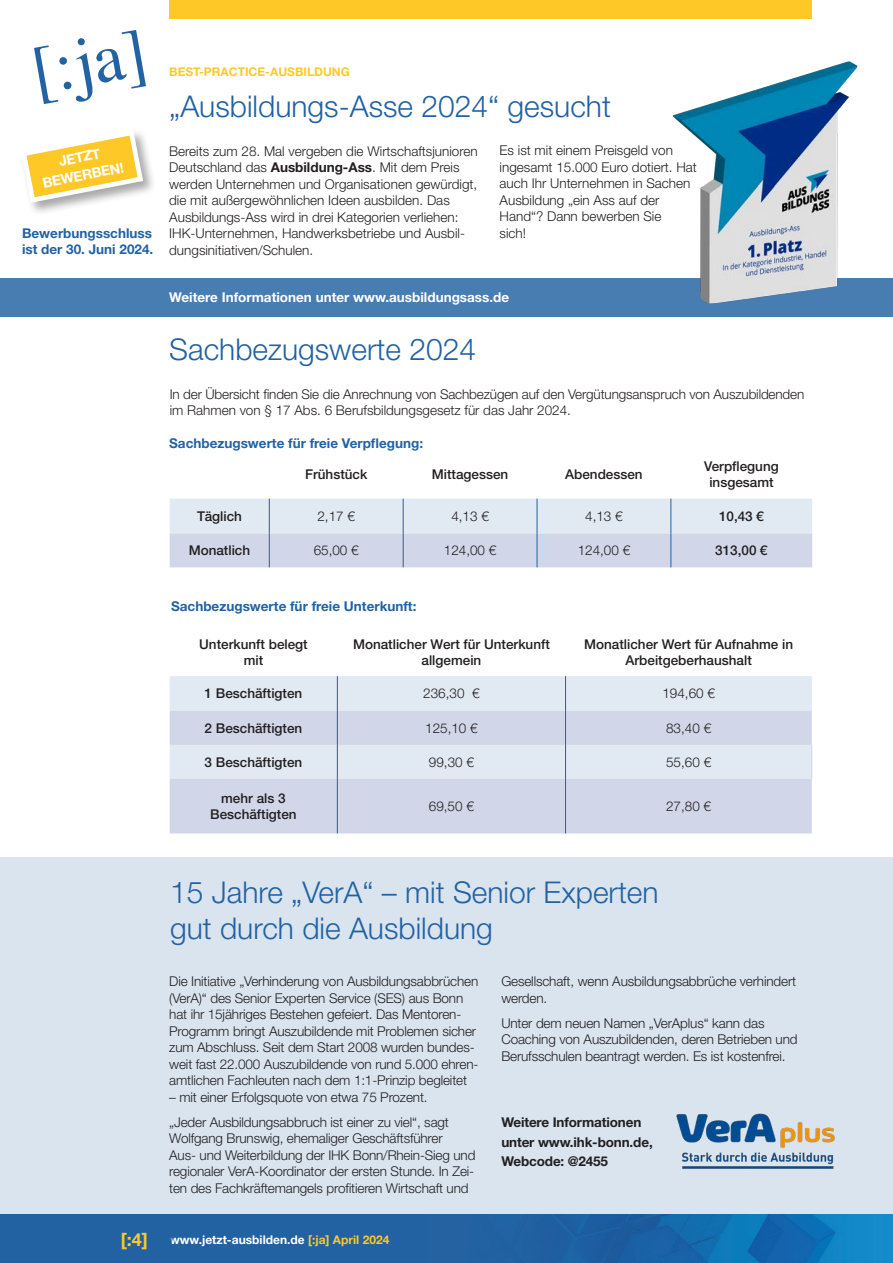
<style>
.page{position:relative;width:893px;height:1263px;background:#fff}
.page>*{position:absolute;margin:0;border:0;box-sizing:border-box;transform-origin:0 0}
.t1{font:300 30px/36px "Helvetica Neue LT Std";color:#2262a3}
.t2{font:700 18px "Helvetica Neue LT Std";color:#fec927}
.t3{font:700 13.95px/18px "Helvetica Neue LT Std";color:#fff;text-align:center}
.t4{font:300 13.5px/16.5px "Helvetica Neue LT Std";letter-spacing:-.01em;color:#231f20}
.t5{font:500 13.5px/16.2px "Helvetica Neue LT Std";color:#231f20;text-align:center}
.t6{font:700 13.5px/16.2px "Helvetica Neue LT Std";color:#2262a3}
.t7{font:700 13.5px/19.5px "Helvetica Neue LT Std";letter-spacing:-.01em;color:#231f20}
.t8{font:700 13.5px "Helvetica Neue LT Std";color:#fff}
.t9{font:700 12px "Helvetica Neue LT Std";color:#fff}
.t10{font:700 12px "Helvetica Neue LT Std";color:#fec927}
.s1{font-weight:700}
.s2{color:#fec927}
</style>
<div class="page">
<div style="left:0;top:857px;width:893px;height:406px;background:#d9e4ef"></div>
<div style="left:0;top:1214px;width:893px;height:49px;background:#2262a2"></div>
<img style="left:567px;top:1214px;width:326px;height:49px">
<div style="left:169px;top:0;width:643px;height:19px;background:#fec927"></div>
<svg style="left:34px;top:30px;width:112px;height:74px"></svg>
<div style="left:19px;top:128px;width:138px;height:88px;background:#231f20;opacity:.39"></div>
<svg style="left:19px;top:128px;width:127px;height:78px"></svg>
<img style="left:676px;top:1113px;width:159px;height:56px">
<svg style="left:170px;top:499px;width:642px;height:68px;background:#d8dfed"></svg>
<hr style="left:269px;top:499px;width:1px;height:34px;background:#2262a3">
<hr style="left:403px;top:499px;width:1px;height:34px;background:#2262a3">
<hr style="left:537px;top:499px;width:1px;height:34px;background:#2262a3">
<hr style="left:670px;top:499px;width:1px;height:34px;background:#2262a3">
<hr style="left:269px;top:533px;width:1px;height:34px;background:#2262a3">
<hr style="left:403px;top:533px;width:1px;height:34px;background:#2262a3">
<hr style="left:537px;top:533px;width:1px;height:34px;background:#2262a3">
<hr style="left:670px;top:533px;width:1px;height:34px;background:#2262a3">
<div style="left:170px;top:676px;width:642px;height:35px;background:#e1e9f2"></div>
<svg style="left:170px;top:711px;width:642px;height:122px;background:#d5dbeb"></svg>
<hr style="left:337px;top:676px;width:1px;height:35px;background:#2262a3">
<hr style="left:565px;top:676px;width:1px;height:35px;background:#2262a3">
<hr style="left:337px;top:711px;width:1px;height:34px;background:#2262a3">
<hr style="left:565px;top:711px;width:1px;height:34px;background:#2262a3">
<hr style="left:337px;top:745px;width:1px;height:34px;background:#2262a3">
<hr style="left:565px;top:745px;width:1px;height:34px;background:#2262a3">
<hr style="left:337px;top:779px;width:1px;height:54px;background:#2262a3">
<hr style="left:565px;top:779px;width:1px;height:54px;background:#2262a3">
<hr style="left:811px;top:745px;width:1px;height:34px;background:#d1d7e9">
<div style="left:0;top:278px;width:893px;height:39px;background:#487db2"></div>
<img style="left:673px;top:61px;width:184px;height:242px">
<p class="t10" style="left:169px;top:64px;width:182px">BEST-PRACTICE-AUSBILDUNG</p>
<p class="t3" style="left:38px;top:156px;width:84px;rotate:-11deg">JETZT<br>BEWERBEN!</p>
<p class="t6" style="left:22px;top:225px;width:133px">Bewerbungsschluss ist der 30. Juni 2024.</p>
<p class="t1" style="left:169px;top:88px;width:443px">„Ausbildungs-Asse 2024“ gesucht</p>
<p class="t4" style="left:169px;top:142px;width:310px">Bereits zum 28. Mal vergeben die Wirtschaftsjunioren Deutschland das <span class="s1">Ausbildung-Ass</span>. Mit dem Preis werden Unternehmen und Organisationen gewürdigt, die mit außergewöhnlichen Ideen ausbilden. Das Ausbildungs-Ass wird in drei Kategorien verliehen:<br>IHK-Unternehmen, Handwerksbetriebe und Ausbil&shy;dungsinitiativen/Schulen.</p>
<p class="t4" style="left:500px;top:142px;width:199px">Es ist mit einem Preisgeld von ingesamt 15.000 Euro dotiert. Hat auch Ihr Unternehmen in Sachen<br>Ausbildung „ein Ass auf der<br>Hand“? Dann bewerben Sie<br>sich!</p>
<p class="t8" style="left:169px;top:289px;width:341px">Weitere Informationen unter www.ausbildungsass.de</p>
<p class="t1" style="left:169px;top:331px;width:308px">Sachbezugswerte 2024</p>
<p class="t4" style="left:170px;top:386px;width:636px">In der Übersicht finden Sie die Anrechnung von Sachbezügen auf den Vergütungsanspruch von Auszubildenden im Rahmen von § 17 Abs. 6 Berufsbildungsgesetz für das Jahr 2024.</p>
<p class="t6" style="left:169px;top:434px;width:256px">Sachbezugswerte für freie Verpflegung:</p>
<p class="t5" style="left:305px;top:466px;width:64px">Frühstück</p>
<p class="t5" style="left:432px;top:466px;width:78px">Mittagessen</p>
<p class="t5" style="left:565px;top:466px;width:79px">Abendessen</p>
<p class="t5" style="left:704px;top:458px;width:76px">Verpflegung insgesamt</p>
<p class="t5" style="left:197px;top:508px;width:46px">Täglich</p>
<p class="t4" style="left:317px;top:507px;width:39px">2,17 €</p>
<p class="t4" style="left:451px;top:507px;width:39px">4,13 €</p>
<p class="t4" style="left:585px;top:507px;width:39px">4,13 €</p>
<p class="t5" style="left:719px;top:508px;width:47px">10,43 €</p>
<p class="t5" style="left:189px;top:542px;width:63px">Monatlich</p>
<p class="t4" style="left:314px;top:542px;width:47px">65,00 €</p>
<p class="t4" style="left:444px;top:542px;width:54px">124,00 €</p>
<p class="t4" style="left:578px;top:542px;width:54px">124,00 €</p>
<p class="t5" style="left:715px;top:542px;width:54px">313,00 €</p>
<p class="t6" style="left:171px;top:598px;width:247px">Sachbezugswerte für freie Unterkunft:</p>
<p class="t5" style="left:199px;top:636px;width:110px">Unterkunft belegt mit</p>
<p class="t5" style="left:353px;top:636px;width:198px">Monatlicher Wert für Unterkunft allgemein</p>
<p class="t5" style="left:584px;top:636px;width:211px">Monatlicher Wert für Aufnahme in<br>Arbeitgeberhaushalt</p>
<p class="t5" style="left:205px;top:685px;width:99px">1 Beschäftigten</p>
<p class="t4" style="left:423px;top:685px;width:58px">236,30 €</p>
<p class="t4" style="left:662px;top:685px;width:54px">194,60 €</p>
<p class="t5" style="left:205px;top:720px;width:99px">2 Beschäftigten</p>
<p class="t4" style="left:425px;top:719px;width:54px">125,10 €</p>
<p class="t4" style="left:666px;top:719px;width:47px">83,40 €</p>
<p class="t5" style="left:205px;top:754px;width:99px">3 Beschäftigten</p>
<p class="t4" style="left:429px;top:753px;width:47px">99,30 €</p>
<p class="t4" style="left:666px;top:753px;width:47px">55,60 €</p>
<p class="t5" style="left:210px;top:790px;width:88px">mehr als 3<br>Beschäftigten</p>
<p class="t4" style="left:429px;top:798px;width:47px">69,50 €</p>
<p class="t4" style="left:666px;top:798px;width:47px">27,80 €</p>
<p class="t1" style="left:170px;top:874px;width:490px">15 Jahre „VerA“ – mit Senior Experten gut durch die Ausbildung</p>
<p class="t4" style="left:169px;top:973px;width:311px">Die Initiative „Verhinderung von Ausbildungsabbrüchen (VerA)“ des Senior Experten Service (SES) aus Bonn hat ihr 15jähriges Bestehen gefeiert. Das Mentoren-Programm bringt Auszubildende mit Problemen sicher zum Abschluss. Seit dem Start 2008 wurden bundes&shy;weit fast 22.000 Auszubildende von rund 5.000 ehren&shy;amtlichen Fachleuten nach dem 1:1-Prinzip begleitet</p>
<p class="t4" style="left:169px;top:1088px;width:260px">– mit einer Erfolgsquote von etwa 75 Prozent.</p>
<p class="t4" style="left:169px;top:1113px;width:308px">„Jeder Ausbildungsabbruch ist einer zu viel“, sagt Wolfgang Brunswig, ehemaliger Geschäftsführer<br>Aus- und Weiterbildung der IHK Bonn/Rhein-Sieg und regionaler VerA-Koordinator der ersten Stunde. In Zei&shy;ten des Fachkräftemangels profitieren Wirtschaft und</p>
<p class="t4" style="left:501px;top:973px;width:296px">Gesellschaft, wenn Ausbildungsabbrüche verhindert werden.</p>
<p class="t4" style="left:501px;top:1014px;width:298px">Unter dem neuen Namen „VerAplus“ kann das<br>Coaching von Auszubildenden, deren Betrieben und<br>Berufsschulen beantragt werden. Es ist kostenfrei.</p>
<p class="t7" style="left:501px;top:1112px;width:153px">Weitere Informationen unter www.ihk-bonn.de,<br>Webcode: @2455</p>
<p class="t2" style="left:121px;top:1228px;width:28px">[:4]</p>
<p class="t9" style="left:170px;top:1232px;width:221px">www.jetzt-ausbilden.de <span class="s2">[:ja] April 2024</span></p>
</div>
